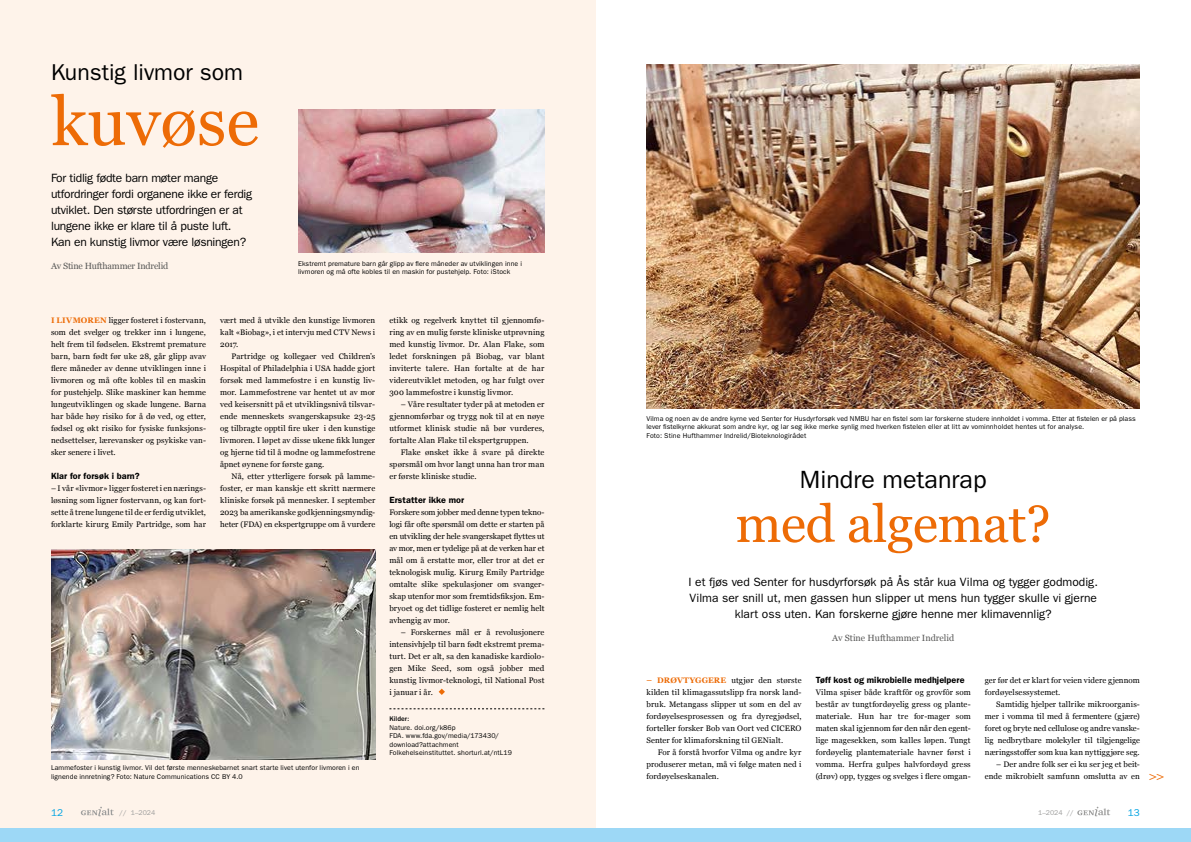
<style>
.page{position:relative;width:1191px;height:842px;background:#fff}
.page>*{position:absolute;margin:0;border:0;box-sizing:border-box;transform-origin:0 0}
.t1{font:68px "Georgia";color:#ed6b06}
.t2{font:52px "Georgia";letter-spacing:-.01em;color:#ed6b06}
.t3{font:25px "ITC Franklin Gothic Std";color:#000}
.t4{font:23px "ITC Franklin Gothic Std";color:#000}
.t5{font:14px "ITC Franklin Gothic Std";color:#ed6b06}
.t6{font:12px/16px "ITC Franklin Gothic Std";color:#000;text-align:center}
.t7{font:12px/16px "ITC Franklin Gothic Std";letter-spacing:-.02em;color:#000}
.t8{font:10px "ITC Franklin Gothic Std";color:#00a3e2}
.t9{font:600 9px "ITC Franklin Gothic Std";letter-spacing:.01em;color:#000}
.t10{font:9px "Georgia";letter-spacing:-.01em;color:#575756}
.t11{font:8px/12px "Georgia";letter-spacing:.015em;color:#000;text-align:justify}
.t12{font:7px/8.5px "ITC Franklin Gothic Std";letter-spacing:.015em;color:#000}
.t13{font:7px "ITC Franklin Gothic Std";color:#9d9d9c}
.t14{font:500 7px "ITC Franklin Gothic Std";letter-spacing:.01em;color:#000}
.s1{font-weight:700;color:#ed6b06}
</style>
<div class="page">
<div style="left:0;top:0;width:595px;height:842px;background:#fef3ea"></div>
<svg style="left:438px;top:689px;width:7px;height:6px"></svg>
<svg style="left:389px;top:709px;width:155px;height:1px"></svg>
<img style="left:51px;top:549px;width:324px;height:210px">
<img style="left:298px;top:109px;width:246px;height:143px">
<img style="left:646px;top:64px;width:494px;height:345px">
<div style="left:0;top:828px;width:1191px;height:14px;background:#9dd8f6"></div>
<svg style="left:1077px;top:807px;width:33px;height:9px"></svg>
<svg style="left:81px;top:807px;width:33px;height:9px"></svg>
<h3 class="t4" style="left:51px;top:59px;width:193px">Kunstig livmor som</h3>
<h1 class="t1" style="left:51px;top:72px;width:210px">kuvøse</h1>
<h3 class="t7" style="left:51px;top:170px;width:203px">For tidlig fødte barn møter mange utfordringer fordi organene ikke er ferdig utviklet. Den største utfordringen er at lungene ikke er klare til å puste luft.<br>Kan en kunstig livmor være løsningen?</h3>
<p class="t10" style="left:51px;top:259px;width:119px">Av Stine Hufthammer Indrelid</p>
<p class="t12" style="left:298px;top:259px;width:225px">Ekstremt premature barn går glipp av flere måneder av utviklingen inne i livmoren og må ofte kobles til en maskin for pustehjelp. Foto: iStock</p>
<p class="t11" style="left:51px;top:314px;width:156px"><span class="s1">I LIVMOREN</span> ligger fosteret i fostervann, som det svelger og trekker inn i lungene, helt frem til fødselen. Ekstremt premature barn, barn født før uke 28, går glipp avav flere måneder av denne utviklingen inne i livmoren og må ofte kobles til en maskin for pustehjelp. Slike maskiner kan hemme lungeutviklingen og skade lungene. Barna har både høy risiko for å dø ved, og etter, fødsel og økt risiko for fysiske funksjons&shy;nedsettelser, lærevansker og psykiske van&shy;sker senere i livet.</p>
<p class="t9" style="left:51px;top:470px;width:90px">Klar for forsøk i barn?</p>
<p class="t11" style="left:51px;top:482px;width:156px">– I vår «livmor» ligger fosteret i en nærings&shy;løsning som ligner fostervann, og kan fort&shy;sette å trene lungene til de er ferdig utviklet, forklarte kirurg Emily Partridge, som har</p>
<p class="t11" style="left:220px;top:314px;width:156px">vært med å utvikle den kunstige livmoren kalt «Biobag», i et intervju med CTV News i 2017.</p>
<p class="t11" style="left:220px;top:350px;width:156px;text-indent:11px">Partridge og kollegaer ved Children’s Hospital of Philadelphia i USA hadde gjort forsøk med lammefostre i en kunstig liv&shy;mor. Lammefostrene var hentet ut av mor ved keisersnitt på et utviklingsnivå tilsvar&shy;ende menneskets svangerskapsuke 23-25 og tilbragte opptil fire uker i den kunstige livmoren. I løpet av disse ukene fikk lunger og hjerne tid til å modne og lammefostrene åpnet øynene for første gang.</p>
<p class="t11" style="left:220px;top:470px;width:156px;text-indent:11px">Nå, etter ytterligere forsøk på lamme&shy;foster, er man kanskje ett skritt nærmere kliniske forsøk på mennesker. I september 2023 ba amerikanske godkjenningsmyndig&shy;heter (FDA) en ekspertgruppe om å vurdere</p>
<p class="t12" style="left:51px;top:763px;width:310px">Lammefoster i kunstig livmor. Vil det første menneskebarnet snart starte livet utenfor livmoren i en lignende innretning? Foto: Nature Communications CC BY 4.0</p>
<p class="t11" style="left:389px;top:314px;width:156px">etikk og regelverk knyttet til gjennomfø&shy;ring av en mulig første kliniske utprøvning med kunstig livmor. Dr. Alan Flake, som ledet forskningen på Biobag, var blant inviterte talere. Han fortalte at de har videreutviklet metoden, og har fulgt over 300 lammefostre i kunstig livmor.</p>
<p class="t11" style="left:389px;top:398px;width:156px;text-indent:11px">– Våre resultater tyder på at metoden er gjennomførbar og trygg nok til at en nøye utformet klinisk studie nå bør vurderes, fortalte Alan Flake til ekspertgruppen.</p>
<p class="t11" style="left:389px;top:446px;width:156px;text-indent:11px">Flake ønsket ikke å svare på direkte spørsmål om hvor langt unna han tror man er første kliniske studie.</p>
<p class="t9" style="left:389px;top:494px;width:76px">Erstatter ikke mor</p>
<p class="t11" style="left:389px;top:506px;width:156px">Forskere som jobber med denne typen tekno&shy;logi får ofte spørsmål om dette er starten på en utvikling der hele svangerskapet flyttes ut av mor, men er tydelige på at de verken har et mål om å erstatte mor, eller tror at det er teknologisk mulig. Kirurg Emily Partridge omtalte slike spekulasjoner om svanger&shy;skap utenfor mor som fremtidsfiksjon. Em&shy;bryoet og det tidlige fosteret er nemlig helt avhengig av mor.</p>
<p class="t11" style="left:389px;top:626px;width:156px;text-indent:11px">– Forskernes mål er å revolusjonere intensivhjelp til barn født ekstremt prema&shy;turt. Det er alt, sa den kanadiske kardiolo&shy;gen Mike Seed, som også jobber med kunstig livmor-teknologi, til National Post i januar i år.</p>
<p class="t14" style="left:389px;top:715px;width:21px">Kilder:</p>
<p class="t12" style="left:389px;top:723px;width:124px">Nature. doi.org/k86p<br>FDA. www.fda.gov/media/173430/ download?attachment<br>Folkehelseinstituttet. shorturl.at/ntL19</p>
<p class="t12" style="left:646px;top:414px;width:491px">Vilma og noen av de andre kyrne ved Senter for Husdyrforsøk ved NMBU har en fistel som lar forskerne studere innholdet i vomma. Etter at fistelen er på plass lever fistelkyrne akkurat som andre kyr, og lar seg ikke merke synlig med hverken fistelen eller at litt av vominnholdet hentes ut for analyse.<br>Foto: Stine Hufthammer Indrelid/Bioteknologirådet</p>
<h3 class="t3" style="left:800px;top:465px;width:188px">Mindre metanrap</h3>
<h2 class="t2" style="left:735px;top:486px;width:317px">med algemat?</h2>
<h3 class="t6" style="left:688px;top:574px;width:411px">I et fjøs ved Senter for husdyrforsøk på Ås står kua Vilma og tygger godmodig.<br>Vilma ser snill ut, men gassen hun slipper ut mens hun tygger skulle vi gjerne klart oss uten. Kan forskerne gjøre henne mer klimavennlig?</h3>
<p class="t10" style="left:832px;top:632px;width:124px">Av Stine Hufthammer Indrelid</p>
<p class="t11" style="left:646px;top:674px;width:156px"><span class="s1">– DRØVTYGGERE</span> utgjør den største kilden til klimagassutslipp fra norsk land&shy;bruk. Metangass slipper ut som en del av fordøyelsesprosessen og fra dyregjødsel, forteller forsker Bob van Oort ved CICERO Senter for klimaforskning til GENialt.</p>
<p class="t11" style="left:646px;top:746px;width:156px;text-indent:11px">For å forstå hvorfor Vilma og andre kyr produserer metan, må vi følge maten ned i fordøyelseskanalen.</p>
<p class="t9" style="left:815px;top:674px;width:150px">Tøff kost og mikrobielle medhjelpere</p>
<p class="t11" style="left:815px;top:686px;width:156px">Vilma spiser både kraftfôr og grovfôr som består av tungtfordøyelig gress og plante&shy;materiale. Hun har tre for-mager som maten skal igjennom før den når den egent&shy;lige magesekken, som kalles løpen. Tungt fordøyelig plantemateriale havner først i vomma. Herfra gulpes halvfordøyd gress (drøv) opp, tygges og svelges i flere omgan-</p>
<p class="t11" style="left:985px;top:674px;width:156px">ger før det er klart for veien videre gjennom fordøyelsessystemet.</p>
<p class="t11" style="left:985px;top:698px;width:156px;text-indent:11px">Samtidig hjelper tallrike mikroorganis&shy;mer i vomma til med å fermentere (gjære) foret og bryte ned cellulose og andre vanske&shy;lig nedbrytbare molekyler til tilgjengelige næringsstoffer som kua kan nyttiggjøre seg.</p>
<p class="t11" style="left:985px;top:758px;width:156px;text-align:right">– Der andre folk ser ei ku ser jeg et beit&shy;ende mikrobielt samfunn omslutta av en</p>
<h3 class="t5" style="left:1148px;top:768px;width:17px">&gt;&gt;</h3>
<p class="t8" style="left:51px;top:806px;width:13px">12</p>
<p class="t13" style="left:120px;top:808px;width:37px">// 1–2024</p>
<p class="t13" style="left:1038px;top:808px;width:37px">1–2024 //</p>
<p class="t8" style="left:1128px;top:806px;width:13px">13</p>
</div>
